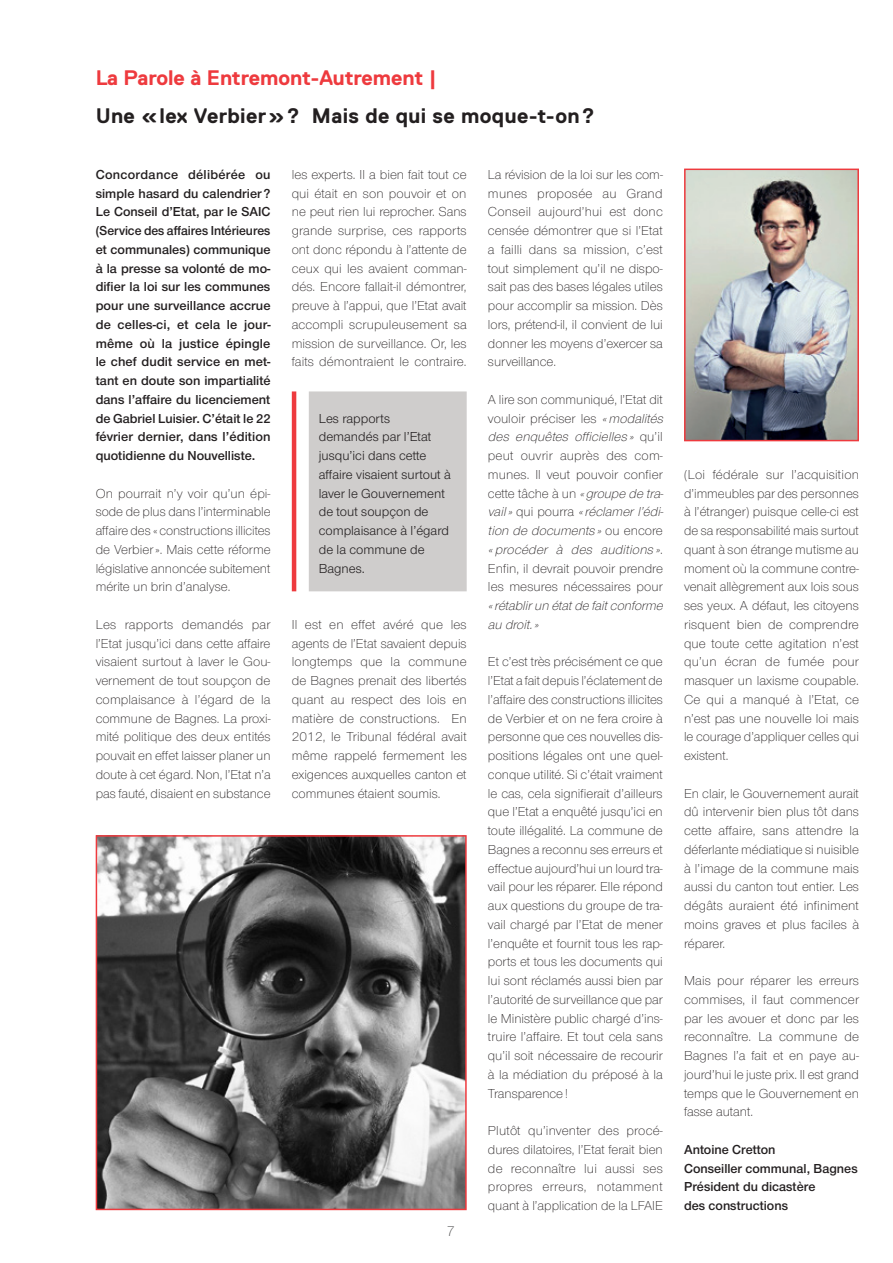
<style>
.page{position:relative;width:893px;height:1263px;background:#fff}
.page>*{position:absolute;margin:0;border:0;box-sizing:border-box;transform-origin:0 0}
.t1{font:700 21px "Replica";letter-spacing:.015em;color:#231f20}
.t2{font:700 21px "Replica";color:#ee3a3e}
.t3{font:300 15px "Nimbus San Nov";color:#3e3e3f}
.t4{font:300 13.5px/18.8px "Nimbus San Nov";color:#231f20;text-align:justify}
.t5{font:13.5px/18.8px "Nimbus San Nov Sem Bol";color:#231f20;text-align:justify}
.t6{font:13.5px/18.8px "Nimbus San Nov";color:#231f20}
.t7{font:italic 300 13.5px/18.8px "Nimbus San Nov";color:#231f20}
.s1{font-style:italic}
</style>
<div class="page">
<img style="left:687px;top:172px;width:169px;height:266px">
<div style="left:684px;top:169px;width:175px;height:272px;border:2px solid #ee3a3e"></div>
<img style="left:99px;top:838px;width:365px;height:369px">
<div style="left:96px;top:835px;width:371px;height:375px;border:2px solid #ee3a3e"></div>
<hr style="left:292px;top:391px;width:4px;height:200px;background:#ee3a3e">
<div style="left:310px;top:392px;width:156px;height:199px;background:#cfcdcc"></div>
<div style="left:309px;top:391px;width:158px;height:200px;border:2px solid #cfcdcc"></div>
<h1 class="t2" style="left:96px;top:66px;width:343px">La Parole à Entremont-Autrement |</h1>
<h1 class="t1" style="left:96px;top:104px;width:501px">Une «lex Verbier»? Mais de qui se moque-t-on?</h1>
<p class="t5" style="left:96px;top:165px;width:176px">Concordance délibérée ou simple hasard du calendrier ?<br>Le Conseil d’Etat, par le SAIC (Service des affaires Intérieures et communales) communique à la presse sa volonté de mo&shy;difier la loi sur les communes pour une surveillance accrue de celles-ci, et cela le jour&shy;même où la justice épingle le chef dudit service en met&shy;tant en doute son impartialité dans l’affaire du licenciement de Gabriel Luisier. C’était le 22 février dernier, dans l’édition quotidienne du Nouvelliste.</p>
<p class="t4" style="left:96px;top:484px;width:176px">On pourrait n’y voir qu’un épi&shy;sode de plus dans l’interminable affaire des « constructions illicites de Verbier ». Mais cette réforme législative annoncée subitement mérite un brin d’analyse.</p>
<p class="t4" style="left:96px;top:615px;width:176px">Les rapports demandés par l’Etat jusqu’ici dans cette affaire visaient surtout à laver le Gou&shy;vernement de tout soupçon de complaisance à l’égard de la commune de Bagnes. La proxi&shy;mité politique des deux entités pouvait en effet laisser planer un doute à cet égard. Non, l’Etat n’a pas fauté, disaient en substance</p>
<p class="t4" style="left:292px;top:165px;width:176px">les experts. Il a bien fait tout ce qui était en son pouvoir et on ne peut rien lui reprocher. Sans grande surprise, ces rapports ont donc répondu à l’attente de ceux qui les avaient comman&shy;dés. Encore fallait-il démontrer, preuve à l’appui, que l’Etat avait accompli scrupuleusement sa mission de surveillance. Or, les faits démontraient le contraire.</p>
<p class="t6" style="left:319px;top:409px;width:134px">Les rapports demandés par l’Etat jusqu’ici dans cette affaire visaient surtout à laver le Gouvernement de tout soupçon de complaisance à l’égard de la commune de<br>Bagnes.</p>
<p class="t4" style="left:292px;top:615px;width:176px">Il est en effet avéré que les agents de l’Etat savaient depuis longtemps que la commune de Bagnes prenait des libertés quant au respect des lois en matière de constructions. En 2012, le Tribunal fédéral avait même rappelé fermement les exigences auxquelles canton et communes étaient soumis.</p>
<p class="t3" style="left:446px;top:1222px;width:10px">7</p>
<p class="t4" style="left:488px;top:165px;width:176px">La révision de la loi sur les com&shy;munes proposée au Grand Conseil aujourd’hui est donc censée démontrer que si l’Etat a failli dans sa mission, c’est tout simplement qu’il ne dispo&shy;sait pas des bases légales utiles pour accomplir sa mission. Dès lors, prétend-il, il convient de lui donner les moyens d’exercer sa surveillance.</p>
<p class="t4" style="left:488px;top:390px;width:180px;text-align:left">A lire son communiqué, l’Etat dit vouloir préciser les <span class="s1">«modalités des enquêtes officielles »</span> q u ’ i l peut ouvrir auprès des com&shy;munes. Il veut pouvoir confier cette tâche à un <span class="s1">«groupe de tra&shy;vail»</span>q u i p o u r ra <span class="s1">«réclamer l’édi&shy;tion de documents »</span>o u e n c o re <span class="s1">«procéder à des auditions »</span>.<br>Enfin, il devrait pouvoir prendre les mesures nécessaires pour</p>
<p class="t7" style="left:488px;top:596px;width:180px">«rétablirun étatde faitconforme au droit.»</p>
<p class="t4" style="left:488px;top:653px;width:176px">Et c’est très précisément ce que l’Etat a fait depuis l’éclatement de l’affaire des constructions illicites de Verbier et on ne fera croire à personne que ces nouvelles dis&shy;positions légales ont une quel&shy;conque utilité. Si c’était vraiment le cas, cela signifierait d’ailleurs que l’Etat a enquêté jusqu’ici en toute illégalité. La commune de Bagnes a reconnu ses erreurs et effectue aujourd’hui un lourd tra&shy;vail pour les réparer. Elle répond aux questions du groupe de tra&shy;vail chargé par l’Etat de mener l’enquête et fournit tous les rap&shy;ports et tous les documents qui lui sont réclamés aussi bien par l’autorité de surveillance que par le Ministère public chargé d’ins&shy;truire l’affaire. Et tout cela sans qu’il soit nécessaire de recourir à la médiation du préposé à la Transparence !</p>
<p class="t4" style="left:488px;top:1121px;width:176px">Plutôt qu’inventer des procé&shy;dures dilatoires, l’Etat ferait bien de reconnaître lui aussi ses propres erreurs, notamment quant à l’application de la LFAIE</p>
<p class="t4" style="left:684px;top:465px;width:176px">(Loi fédérale sur l’acquisition d’immeubles par des personnes à l’étranger) puisque celle-ci est de sa responsabilité mais surtout quant à son étrange mutisme au moment où la commune contre&shy;venait allègrement aux lois sous ses yeux. A défaut, les citoyens risquent bien de comprendre que toute cette agitation n’est qu’un écran de fumée pour masquer un laxisme coupable.<br>Ce qui a manqué à l’Etat, ce n’est pas une nouvelle loi mais le courage d’appliquer celles qui existent.</p>
<p class="t4" style="left:684px;top:784px;width:176px">En clair, le Gouvernement aurait dû intervenir bien plus tôt dans cette affaire, sans attendre la déferlante médiatique si nuisible à l’image de la commune mais aussi du canton tout entier. Les dégâts auraient été infiniment moins graves et plus faciles à réparer.</p>
<p class="t4" style="left:684px;top:971px;width:176px">Mais pour réparer les erreurs commises, il faut commencer par les avouer et donc par les reconnaître. La commune de Bagnes l’a fait et en paye au&shy;jourd’hui le juste prix. Il est grand temps que le Gouvernement en fasse autant.</p>
<p class="t5" style="left:684px;top:1140px;width:175px;text-align:left">Antoine Cretton<br>Conseiller communal, Bagnes<br>Président du dicastère<br>des constructions</p>
</div>
